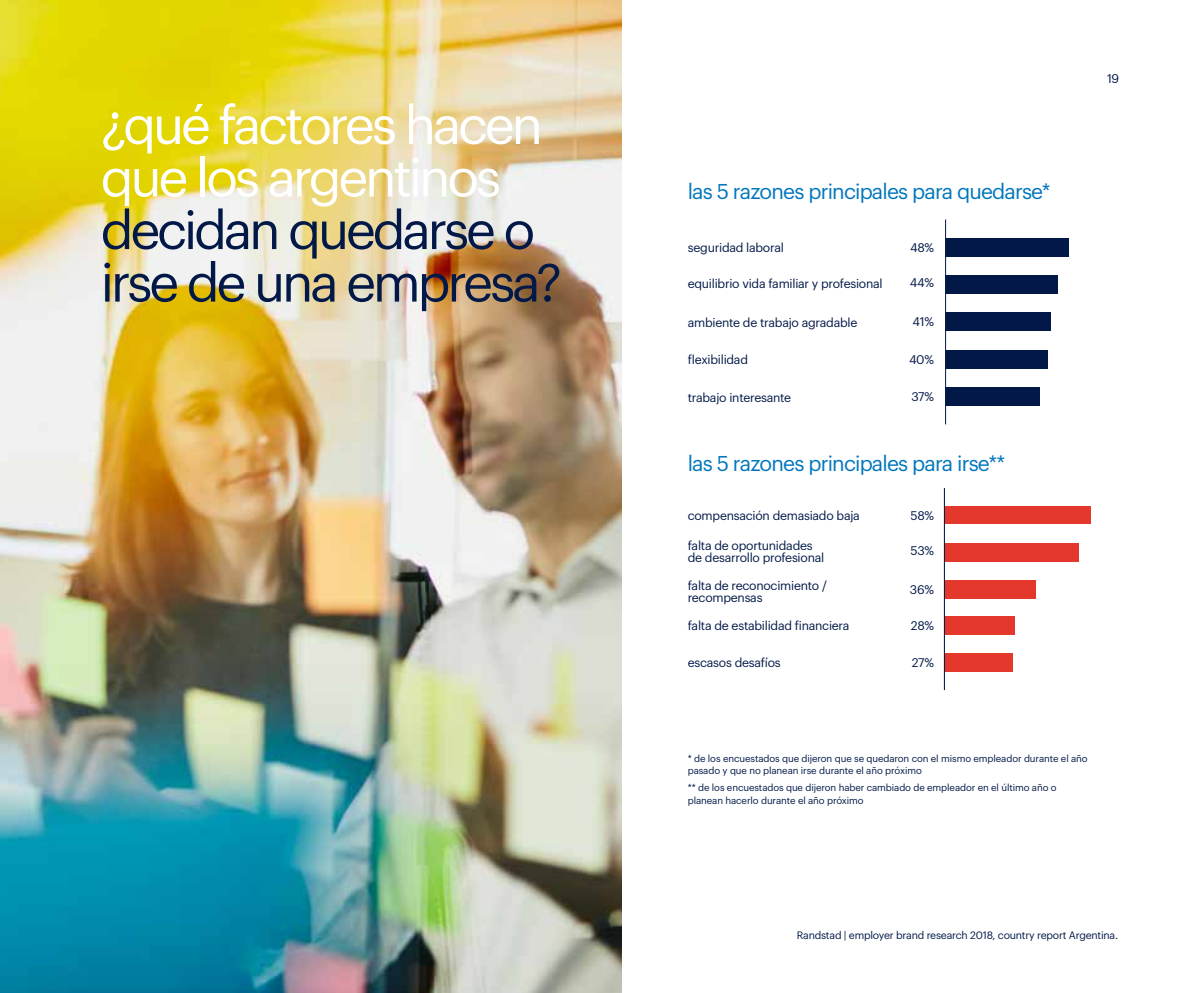
<style>
.page{position:relative;width:1191px;height:993px;background:#fff}
.page>*{position:absolute;margin:0;border:0;box-sizing:border-box;transform-origin:0 0}
.t1{font:52.5px/52.5px "Graphik";letter-spacing:-.06em;color:#fff}
.t2{font:52.5px/52.5px "Graphik";letter-spacing:-.06em;color:#021948}
.t3{font:21px "Graphik";letter-spacing:-.04em;color:#0076bd}
.t4{font:12.25px/12.2px "Graphik";letter-spacing:-.02em;color:#021948}
.t5{font:10.5px "Graphik";letter-spacing:-.02em;color:#021948}
.t6{font:9.62px/12.2px "Graphik";letter-spacing:-.01em;color:#021948}
</style>
<div class="page">
<img style="left:0;top:0;width:621px;height:992px">
<div style="left:945px;top:238px;width:123px;height:18px;background:#021948"></div>
<div style="left:945px;top:275px;width:113px;height:19px;background:#021948"></div>
<div style="left:945px;top:312px;width:105px;height:19px;background:#021948"></div>
<div style="left:945px;top:350px;width:102px;height:18px;background:#021948"></div>
<div style="left:945px;top:387px;width:95px;height:19px;background:#021948"></div>
<hr style="left:945px;top:219px;width:1px;height:205px;background:#021948">
<div style="left:944px;top:506px;width:146px;height:18px;background:#e5382c"></div>
<div style="left:944px;top:543px;width:134px;height:18px;background:#e5382c"></div>
<div style="left:944px;top:579px;width:91px;height:19px;background:#e5382c"></div>
<div style="left:944px;top:616px;width:70px;height:19px;background:#e5382c"></div>
<div style="left:944px;top:652px;width:68px;height:19px;background:#e5382c"></div>
<hr style="left:944px;top:488px;width:1px;height:201px;background:#021948">
<h1 class="t1" style="left:101px;top:94px;width:444px">¿qué factores hacen que los argentinos</h1>
<h1 class="t2" style="left:101px;top:199px;width:463px">decidan quedarse o irse de una empresa?</h1>
<p class="t4" style="left:1107px;top:71px;width:14px">19</p>
<h2 class="t3" style="left:688px;top:176px;width:364px">las 5 razones principales para quedarse*</h2>
<p class="t4" style="left:688px;top:241px;width:97px">seguridad laboral</p>
<p class="t4" style="left:910px;top:240px;width:25px">48%</p>
<p class="t4" style="left:688px;top:276px;width:196px">equilibrio vida familiar y profesional</p>
<p class="t4" style="left:910px;top:275px;width:26px">44%</p>
<p class="t4" style="left:688px;top:315px;width:171px">ambiente de trabajo agradable</p>
<p class="t4" style="left:912px;top:314px;width:23px">41%</p>
<p class="t4" style="left:688px;top:352px;width:62px">flexibilidad</p>
<p class="t4" style="left:688px;top:390px;width:105px">trabajo interesante</p>
<p class="t4" style="left:909px;top:352px;width:26px">40%</p>
<p class="t4" style="left:911px;top:389px;width:24px">37%</p>
<h2 class="t3" style="left:688px;top:447px;width:319px">las 5 razones principales para irse**</h2>
<p class="t4" style="left:688px;top:508px;width:174px">compensación demasiado baja</p>
<p class="t4" style="left:910px;top:508px;width:25px">58%</p>
<p class="t4" style="left:688px;top:538px;width:138px">falta de oportunidades de desarrollo profesional</p>
<p class="t4" style="left:910px;top:543px;width:25px">53%</p>
<p class="t4" style="left:688px;top:578px;width:141px">falta de reconocimiento / recompensas</p>
<p class="t4" style="left:910px;top:582px;width:26px">36%</p>
<p class="t4" style="left:688px;top:618px;width:163px">falta de estabilidad financiera</p>
<p class="t4" style="left:911px;top:618px;width:24px">28%</p>
<p class="t4" style="left:688px;top:655px;width:95px">escasos desafíos</p>
<p class="t4" style="left:911px;top:654px;width:24px">27%</p>
<p class="t6" style="left:688px;top:751px;width:401px">* de los encuestados que dijeron que se quedaron con el mismo empleador durante el año pasado y que no planean irse durante el año próximo</p>
<p class="t6" style="left:688px;top:780px;width:370px">** de los encuestados que dijeron haber cambiado de empleador en el último año o planean hacerlo durante el año próximo</p>
<p class="t5" style="left:797px;top:926px;width:323px">Randstad | employer brand research 2018, country report Argentina.</p>
</div>
